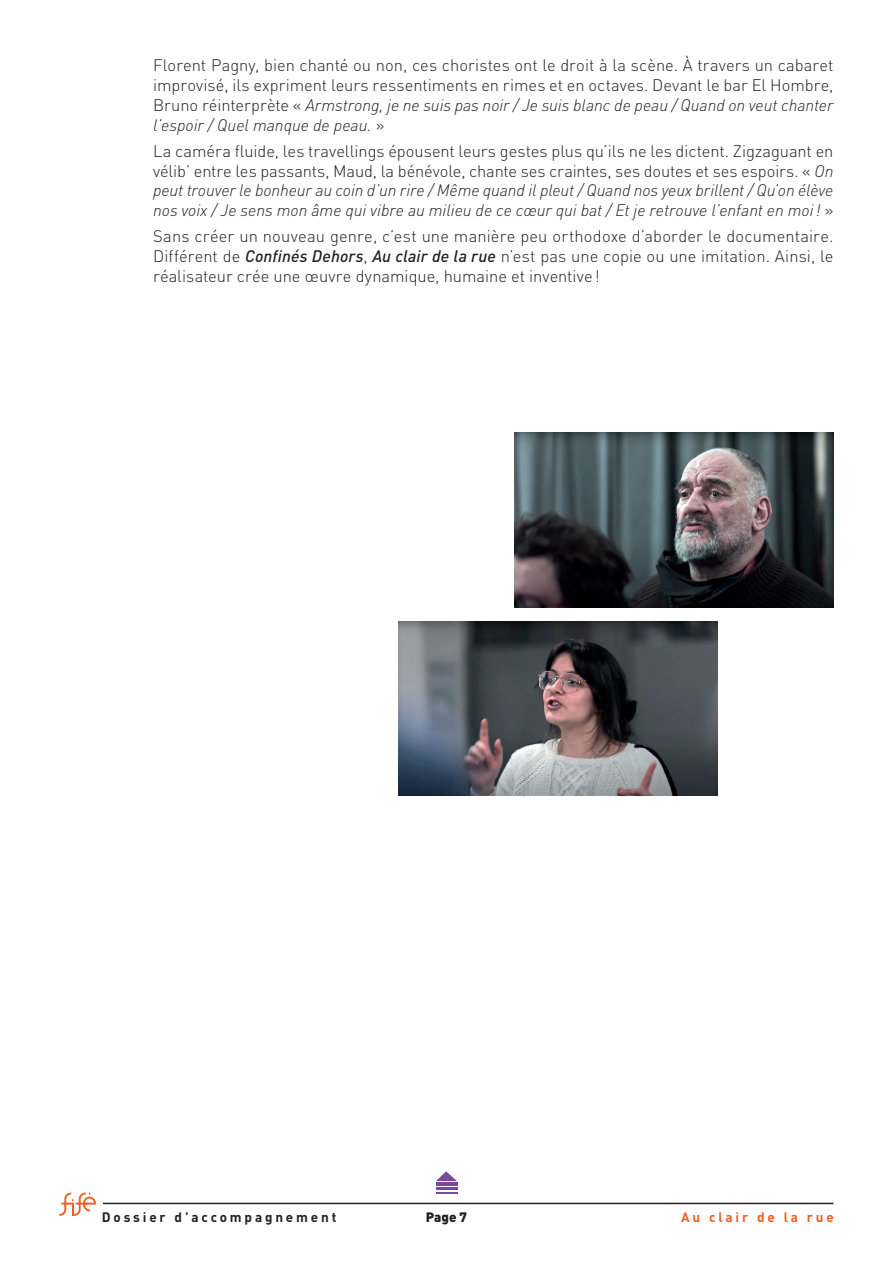
<style>
.page{position:relative;width:893px;height:1263px;background:#fff}
.page>*{position:absolute;margin:0;border:0;box-sizing:border-box;transform-origin:0 0}
.t1{font:300 16.5px/19.8px "DIN Pro";color:#231f20;text-align:justify}
.t2{font:700 13.5px "DIN Pro";letter-spacing:.21em;color:#231f20}
.t3{font:700 13.5px "DIN Pro";letter-spacing:.21em;color:#f25d21}
.t4{font:900 13.5px "DIN Pro";color:#231f20}
.s1{font-style:italic}
.s2{font-weight:500;font-style:italic}
</style>
<div class="page">
<hr style="left:103px;top:1203px;width:730px;height:1px;background:#231f20">
<svg style="left:59px;top:1192px;width:37px;height:24px"></svg>
<hr style="left:436px;top:1191px;width:21px;height:2px;background:#77499d">
<hr style="left:436px;top:1187px;width:21px;height:3px;background:#77499d">
<hr style="left:436px;top:1182px;width:21px;height:4px;background:#77499d">
<svg style="left:436px;top:1171px;width:21px;height:10px"></svg>
<img style="left:399px;top:621px;width:318px;height:175px">
<img style="left:515px;top:432px;width:318px;height:175px">
<p class="t1" style="left:153px;top:54px;width:682px">Florent Pagny, bien chanté ou non, ces choristes ont le droit à la scène. À travers un cabaret improvisé, ils expriment leurs ressentiments en rimes et en octaves. Devant le bar El Hombre, Bruno réinterprète « <span class="s1">Armstrong, je ne suis pas noir / Je suis blanc de peau / Quand on veut chanter l’espoir / Quel manque de peau.</span> »</p>
<p class="t1" style="left:153px;top:140px;width:682px">La caméra fluide, les travellings épousent leurs gestes plus qu’ils ne les dictent. Zigzaguant en vélib’ entre les passants, Maud, la bénévole, chante ses craintes, ses doutes et ses espoirs. « <span class="s1">On peut trouver le bonheur au coin d’un rire / Même quand il pleut / Quand nos yeux brillent / Qu’on élève nos voix / Je sens mon âme qui vibre au milieu de ce cœur qui bat / Et je retrouve l’enfant en moi!</span> »</p>
<p class="t1" style="left:153px;top:225px;width:682px">Sans créer un nouveau genre, c’est une manière peu orthodoxe d’aborder le documentaire.<br>Différent de <span class="s2">Confinés Dehors</span>, <span class="s2">Au clair de la rue</span> n’est pas une copie ou une imitation. Ainsi, le réalisateur crée une œuvre dynamique, humaine et inventive!</p>
<p class="t2" style="left:102px;top:1206px;width:236px">Dossier d’accompagnement</p>
<p class="t4" style="left:426px;top:1205px;width:43px">Page 7</p>
<p class="t3" style="left:681px;top:1206px;width:154px">Au clair de la rue</p>
</div>
